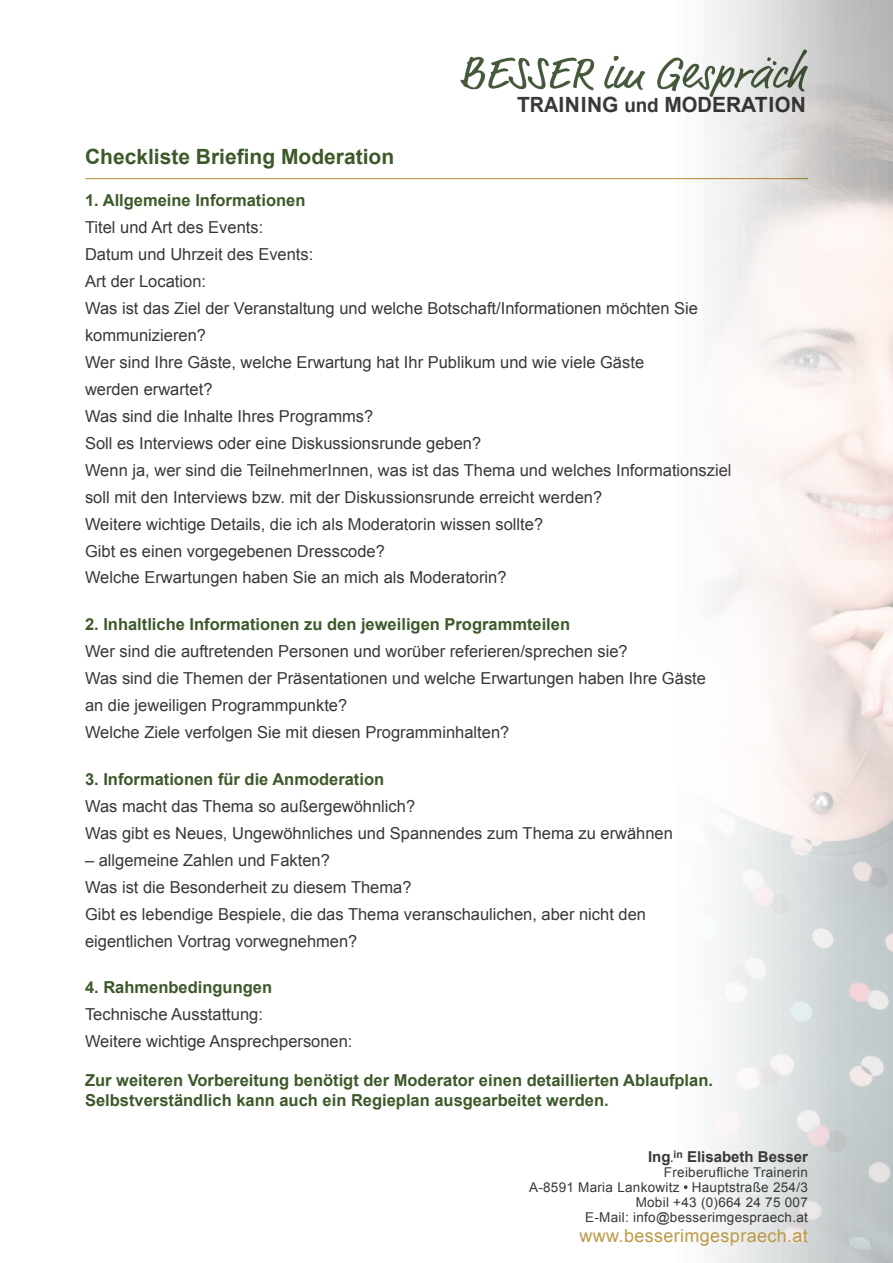
<style>
.page{position:relative;width:893px;height:1263px;background:#fff}
.page>*{position:absolute;margin:0;border:0;box-sizing:border-box;transform-origin:0 0}
.t1{font:700 21px "Arial";color:#3d592a}
.t2{font:700 21px "Arial";color:#383839}
.t3{font:18px "Arial";letter-spacing:.02em;color:#bb9a47}
.t4{font:16.5px/27px "Arial";color:#383839}
.t5{font:700 16.5px/19.5px "Arial";color:#3d592a}
.t6{font:700 15px "Arial";color:#383839}
.t7{font:13.5px/15px "Arial";letter-spacing:.02em;color:#383839;text-align:right}
.s1{font-size:19.5px}
.s2{font-size:10.5px}
</style>
<div class="page">
<hr style="left:85px;top:178px;width:723px;height:1px;background:#bb9a47">
<img style="left:460px;top:56px;width:29px;height:34px">
<img style="left:489px;top:0;width:404px;height:1263px">
<svg style="left:683px;top:1185px;width:5px;height:4px"></svg>
<p class="t2" style="left:517px;top:91px;width:290px">TRAINING <span class="s1">und</span> MODERATION</p>
<p class="t1" style="left:85px;top:143px;width:311px">Checkliste Briefing Moderation</p>
<p class="t5" style="left:85px;top:191px;width:222px">1. Allgemeine Informationen</p>
<p class="t4" style="left:85px;top:213px;width:648px">Titel und Art des Events:<br>Datum und Uhrzeit des Events:<br>Art der Location:<br>Was ist das Ziel der Veranstaltung und welche Botschaft/Informationen möchten Sie kommunizieren?<br>Wer sind Ihre Gäste, welche Erwartung hat Ihr Publikum und wie viele Gäste<br>werden erwartet?<br>Was sind die Inhalte Ihres Programms?<br>Soll es Interviews oder eine Diskussionsrunde geben?<br>Wenn ja, wer sind die TeilnehmerInnen, was ist das Thema und welches Informationsziel soll mit den Interviews bzw. mit der Diskussionsrunde erreicht werden?<br>Weitere wichtige Details, die ich als Moderatorin wissen sollte?<br>Gibt es einen vorgegebenen Dresscode?<br>Welche Erwartungen haben Sie an mich als Moderatorin?</p>
<p class="t5" style="left:85px;top:615px;width:487px">2. Inhaltliche Informationen zu den jeweiligen Programmteilen</p>
<p class="t4" style="left:85px;top:638px;width:622px">Wer sind die auftretenden Personen und worüber referieren/sprechen sie?<br>Was sind die Themen der Präsentationen und welche Erwartungen haben Ihre Gäste an die jeweiligen Programmpunkte?<br>Welche Ziele verfolgen Sie mit diesen Programminhalten?</p>
<p class="t5" style="left:85px;top:770px;width:301px">3. Informationen für die Anmoderation</p>
<p class="t4" style="left:85px;top:793px;width:589px">Was macht das Thema so außergewöhnlich?<br>Was gibt es Neues, Ungewöhnliches und Spannendes zum Thema zu erwähnen</p>
<p class="t4" style="left:85px;top:847px;width:563px">– allgemeine Zahlen und Fakten?<br>Was ist die Besonderheit zu diesem Thema?<br>Gibt es lebendige Bespiele, die das Thema veranschaulichen, aber nicht den eigentlichen Vortrag vorwegnehmen?</p>
<p class="t5" style="left:85px;top:978px;width:189px">4. Rahmenbedingungen</p>
<p class="t4" style="left:85px;top:1001px;width:269px">Technische Ausstattung:<br>Weitere wichtige Ansprechpersonen:</p>
<p class="t5" style="left:85px;top:1071px;width:629px">Zur weiteren Vorbereitung benötigt der Moderator einen detaillierten Ablaufplan.<br>Selbstverständlich kann auch ein Regieplan ausgearbeitet werden.</p>
<p class="t6" style="left:648px;top:1147px;width:161px">Ing<span class="s2">.</span><sup>in</sup> Elisabeth Besser</p>
<p class="t7" style="left:529px;top:1165px;width:280px">Freiberufliche Trainerin<br>A-8591 Maria Lankowitz <span class="s2">•</span> Hauptstraße 254/3<br>Mobil +43 (0)664 24 75 007<br>E-Mail: info@besserimgespraech.at</p>
<p class="t3" style="left:579px;top:1224px;width:230px">www.besserimgespraech.at</p>
</div>
